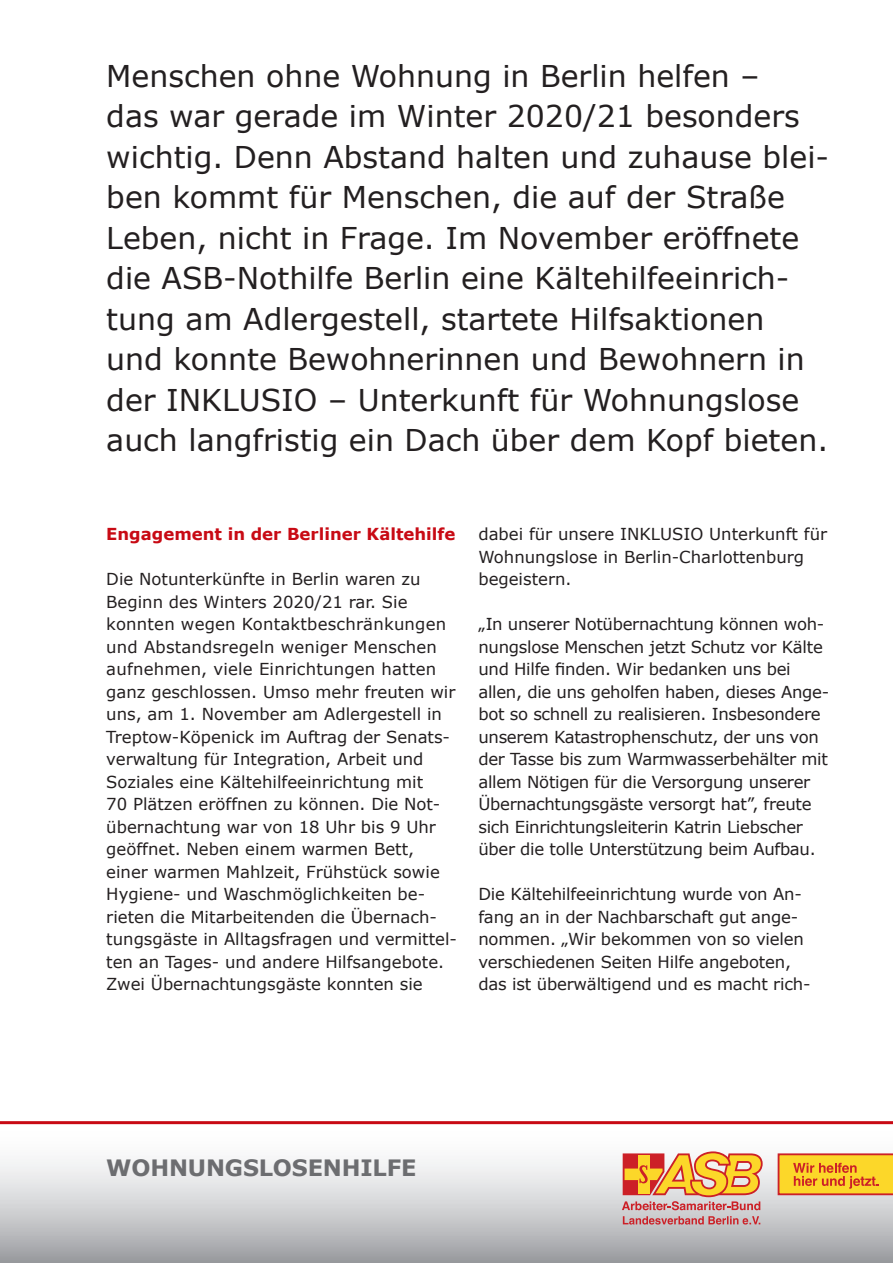
<style>
.page{position:relative;width:893px;height:1263px;background:#fff}
.page>*{position:absolute;margin:0;border:0;box-sizing:border-box;transform-origin:0 0}
.Intro_Text{font:30px/40.5px "Verdana";color:#231f20}
.t1{font:700 22.5px "Verdana";letter-spacing:-.01em;color:#6c6d70}
.Inhalt_Text{font:16.5px/22.5px "Verdana";color:#231f20}
.Inhalt_Text-2{font:16.5px/22.5px "Verdana";letter-spacing:-.02em;color:#231f20}
.Inhalt_Text-3{font:700 16.5px "Verdana";color:#c80a14}
</style>
<div class="page">
<div style="left:0;top:1124px;width:893px;height:139px;background:linear-gradient(to bottom,#fff,#a3a4a8)"></div>
<hr style="left:0;top:1121px;width:893px;height:3px;background:#c80a14">
<svg style="left:622px;top:1151px;width:141px;height:59px;background:#e4a369"></svg>
<svg style="left:778px;top:1153px;width:115px;height:42px;background:#f1ae2a"></svg>
<svg style="left:623px;top:1216px;width:137px;height:8px"></svg>
<p class="Intro_Text" style="left:106px;top:55px;width:724px">Menschen ohne Wohnung in Berlin helfen –<br>das war gerade im Winter 2020/21 besonders wichtig. Denn Abstand halten und zuhause blei&shy;ben kommt für Menschen, die auf der Straße Leben, nicht in Frage. Im November eröffnete die ASB-Nothilfe Berlin eine Kältehilfeeinrich&shy;tung am Adlergestell, startete Hilfsaktionen<br>und konnte Bewohnerinnen und Bewohnern in der INKLUSIO – Unterkunft für Wohnungslose auch langfristig ein Dach über dem Kopf bieten.</p>
<p class="Inhalt_Text-3" style="left:106px;top:523px;width:351px">Engagement in der Berliner Kältehilfe</p>
<p class="Inhalt_Text" style="left:106px;top:567px;width:352px">Die Notunterkünfte in Berlin waren zu Beginn des Winters 2020/21 rar. Sie konnten wegen Kontaktbeschränkungen und Abstandsregeln weniger Menschen aufnehmen, viele Einrichtungen hatten ganz geschlossen. Umso mehr freuten wir uns, am 1. November am Adlergestell in Treptow-Köpenick im Auftrag der Senats&shy;verwaltung für Integration, Arbeit und Soziales eine Kältehilfeeinrichtung mit<br>70 Plätzen eröffnen zu können. Die Not&shy;übernachtung war von 18 Uhr bis 9 Uhr geöffnet. Neben einem warmen Bett, einer warmen Mahlzeit, Frühstück sowie Hygiene- und Waschmöglichkeiten be&shy;rieten die Mitarbeitenden die Übernach&shy;tungsgäste in Alltagsfragen und vermittel&shy;ten an Tages- und andere Hilfsangebote.<br>Zwei Übernachtungsgäste konnten sie</p>
<p class="Inhalt_Text" style="left:478px;top:522px;width:350px">dabei für unsere INKLUSIO Unterkunft für<br>Wohnungslose in Berlin-Charlottenburg begeistern.</p>
<p class="Inhalt_Text-2" style="left:478px;top:612px;width:352px">„In unserer Notübernachtung können woh&shy;nungslose Menschen jetzt Schutz vor Kälte und Hilfe finden. Wir bedanken uns bei allen, die uns geholfen haben, dieses Ange&shy;bot so schnell zu realisieren. Insbesondere unserem Katastrophenschutz, der uns von der Tasse bis zum Warmwasserbehälter mit allem Nötigen für die Versorgung unserer Übernachtungsgäste versorgt hat”, freute sich Einrichtungsleiterin Katrin Liebscher über die tolle Unterstützung beim Aufbau.</p>
<p class="Inhalt_Text" style="left:478px;top:882px;width:334px">Die Kältehilfeeinrichtung wurde von An&shy;fang an in der Nachbarschaft gut ange&shy;nommen. „Wir bekommen von so vielen verschiedenen Seiten Hilfe angeboten, das ist überwältigend und es macht rich-</p>
<p class="t1" style="left:106px;top:1154px;width:312px">WOHNUNGSLOSENHILFE</p>
</div>
